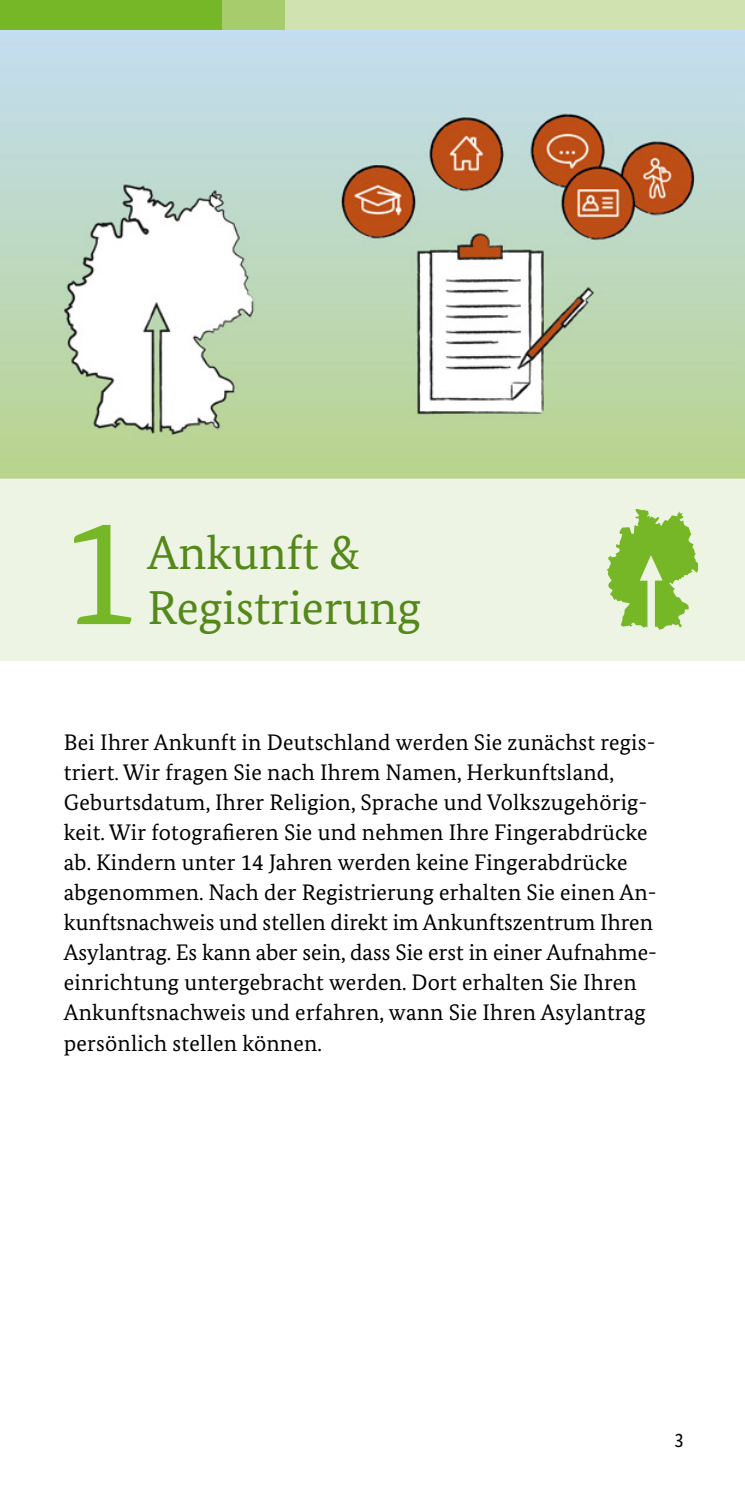
<style>
.page{position:relative;width:745px;height:1489px;background:#fff}
.page>*{position:absolute;margin:0;border:0;box-sizing:border-box;transform-origin:0 0}
.t1{font:152.5px "Bundes Serif";color:#75b726}
.t2{font:47.5px/55px "Bundes Serif";color:#54881b}
.t3{font:22.5px/30px "Bundes Serif";letter-spacing:.01em;color:#000}
.t4{font:20px "Bundes Sans";color:#000}
</style>
<div class="page">
<img style="left:0;top:30px;width:744px;height:631px">
<div style="left:0;top:480px;width:744px;height:180px;background:#eef4e3"></div>
<svg style="left:606px;top:509px;width:91px;height:120px"></svg>
<div style="left:221px;top:0;width:64px;height:30px;background:#a7cc6c"></div>
<div style="left:285px;top:0;width:459px;height:30px;background:#d0e2b0"></div>
<div style="left:0;top:0;width:222px;height:30px;background:#75b726"></div>
<h2 class="t1" style="left:62px;top:478px;width:78px">1</h2>
<h2 class="t2" style="left:147px;top:524px;width:275px">Ankunft &amp;<br>Registrierung</h2>
<p class="t3" style="left:64px;top:727px;width:594px">Bei Ihrer Ankunft in Deutschland werden Sie zunächst regis&shy;triert. Wir fragen Sie nach Ihrem Namen, Herkunftsland, Geburtsdatum, Ihrer Religion, Sprache und Volkszugehörig&shy;keit. Wir fotografieren Sie und nehmen Ihre Fingerabdrücke ab. Kindern unter 14 Jahren werden keine Fingerabdrücke abgenommen. Nach der Registrierung erhalten Sie einen An&shy;kunftsnachweis und stellen direkt im Ankunftszentrum Ihren Asylantrag. Es kann aber sein, dass Sie erst in einer Aufnahme&shy;einrichtung untergebracht werden. Dort erhalten Sie Ihren Ankunftsnachweis und erfahren, wann Sie Ihren Asylantrag persönlich stellen können.</p>
<p class="t4" style="left:673px;top:1427px;width:11px">3</p>
</div>
